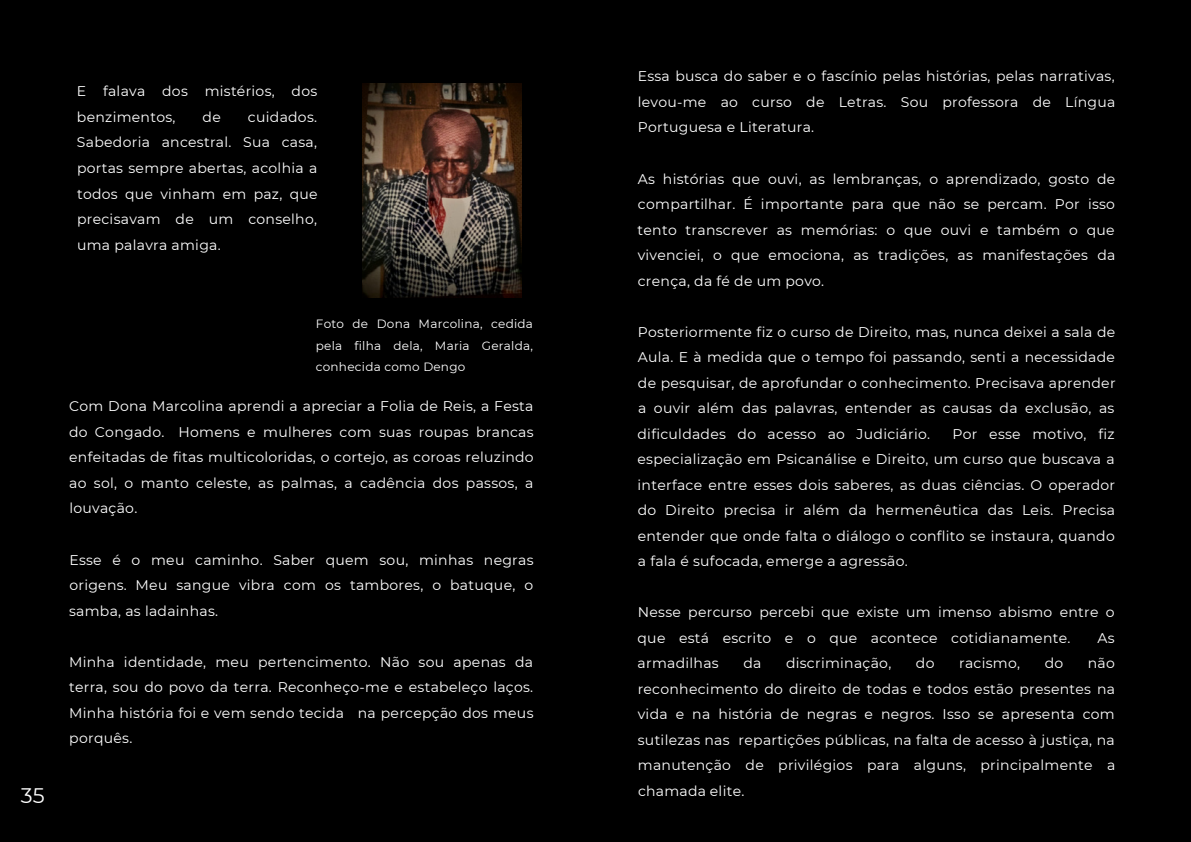
<style>
.page{position:relative;width:1191px;height:842px;background:#fff}
.page>*{position:absolute;margin:0;border:0;box-sizing:border-box;transform-origin:0 0}
.t1{font:21px "Montserrat";color:#fff}
.t2{font:14px/25.5px "Montserrat";letter-spacing:.02em;color:#fff;text-align:justify}
.t3{font:12px/21.8px "Montserrat";letter-spacing:.02em;color:#fff;text-align:justify}
</style>
<div class="page">
<div style="left:0;top:0;width:1190px;height:842px;background:#000"></div>
<img style="left:362px;top:84px;width:159px;height:213px">
<p class="t2" style="left:77px;top:78px;width:242px">E falava dos mistérios, dos benzimentos,</p>
<p class="t2" style="left:77px;top:104px;width:242px;text-indent:171px">cuidados.<br>Sabedoria ancestral. Sua casa, portas sempre abertas, acolhia a todos que vinham em paz, que precisavam de um conselho, uma palavra amiga.</p>
<p class="t2" style="left:203px;top:104px;width:20px">de</p>
<h1 class="t1" style="left:21px;top:781px;width:25px">35</h1>
<p class="t3" style="left:316px;top:312px;width:219px">Foto de Dona Marcolina, cedida pela filha dela, Maria Geralda, conhecida como Dengo</p>
<p class="t2" style="left:69px;top:393px;width:466px">Com Dona Marcolina aprendi a apreciar a Folia de Reis, a Festa do Congado. Homens e mulheres com suas roupas brancas enfeitadas de fitas multicoloridas, o cortejo, as coroas reluzindo ao sol, o manto celeste, as palmas, a cadência dos passos, a louvação.</p>
<p class="t2" style="left:69px;top:546px;width:466px">Esse é o meu caminho. Saber quem sou, minhas negras origens. Meu sangue vibra com os tambores, o batuque, o samba, as ladainhas.</p>
<p class="t2" style="left:69px;top:648px;width:466px">Minha identidade, meu pertencimento. Não sou apenas da terra, sou do povo da terra. Reconheço-me e estabeleço laços.<br>Minha história foi e vem sendo tecida na percepção dos meus porquês.</p>
<p class="t2" style="left:637px;top:63px;width:479px">Essa busca do saber e o fascínio pelas histórias, pelas narrativas, levou-me ao curso de Letras. Sou professora de Língua Portuguesa e Literatura.</p>
<p class="t2" style="left:637px;top:165px;width:479px">As histórias que ouvi, as lembranças, o aprendizado, gosto de compartilhar. É importante para que não se percam. Por isso tento transcrever as memórias: o que ouvi e também o que vivenciei, o que emociona, as tradições, as manifestações da crença, da fé de um povo.</p>
<p class="t2" style="left:637px;top:318px;width:479px">Posteriormente fiz o curso de Direito, mas, nunca deixei a sala de Aula. E à medida que o tempo foi passando, senti a necessidade de pesquisar, de aprofundar o conhecimento. Precisava aprender a ouvir além das palavras, entender as causas da exclusão, as dificuldades do acesso ao Judiciário.</p>
<p class="t2" style="left:637px;top:420px;width:479px;text-indent:315px">Por esse motivo, fiz especialização em Psicanálise e Direito, um curso que buscava a interface entre esses dois saberes, as duas ciências. O operador do Direito precisa ir além da hermenêutica das Leis. Precisa entender que onde falta o diálogo o conflito se instaura, quando a fala é sufocada, emerge a agressão.</p>
<p class="t2" style="left:637px;top:599px;width:478px">Nesse percurso percebi que existe um imenso abismo entre o que está escrito e o que acontece cotidianamente.</p>
<p class="t2" style="left:1097px;top:624px;width:19px">As</p>
<p class="t2" style="left:637px;top:650px;width:83px">armadilhas</p>
<p class="t2" style="left:743px;top:650px;width:20px">da</p>
<p class="t2" style="left:786px;top:650px;width:107px">discriminação,</p>
<p class="t2" style="left:916px;top:650px;width:20px">do</p>
<p class="t2" style="left:959px;top:650px;width:62px">racismo,</p>
<p class="t2" style="left:1044px;top:650px;width:20px">do</p>
<p class="t2" style="left:637px;top:650px;width:479px;text-indent:450px">não reconhecimento do direito de todas e todos estão presentes na vida e na história de negras e negros. Isso se apresenta com sutilezas nas repartições públicas, na falta de acesso à justiça, na manutenção de privilégios para alguns, principalmente a chamada elite.</p>
</div>
